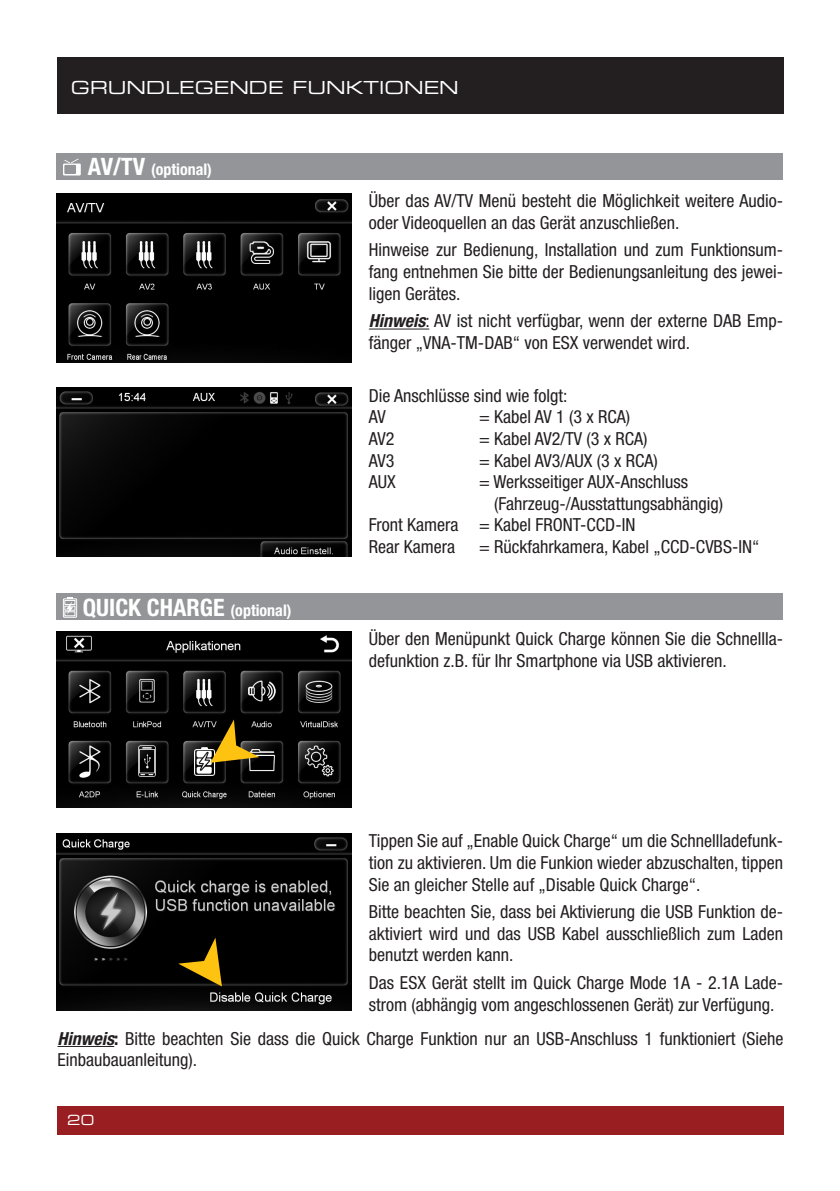
<style>
.page{position:relative;width:840px;height:1191px;background:#fff}
.page>*{position:absolute;margin:0;border:0;box-sizing:border-box;transform-origin:0 0}
.t1{font:700 condensed 24px "Helvetica Neue";color:#fff}
.t2{font:condensed 18px/21.6px "Helvetica Neue";color:#231f20}
.t3{font:18px "Eurostile Extended Two";color:#fff}
.t4{font:700 condensed 16px "Helvetica Neue";color:#fff}
.t5{font:14px "Eurostile Extended Two";color:#fff}
.s1{font-size:24px}
.s2{font-size:16px}
.s3{font-weight:700;font-style:italic}
.s4{font-weight:700}
</style>
<div class="page">
<div style="left:57px;top:1106px;width:725px;height:28px;background:#981e21"></div>
<div style="left:57px;top:57px;width:725px;height:56px;background:#231f20"></div>
<div style="left:57px;top:153px;width:725px;height:27px;background:#939598"></div>
<img style="left:57px;top:193px;width:294px;height:169px">
<img style="left:57px;top:387px;width:294px;height:169px">
<svg style="left:63px;top:158px;width:18px;height:17px"></svg>
<hr style="left:369px;top:328px;width:60px;height:1px;background:#231f20">
<div style="left:57px;top:593px;width:725px;height:27px;background:#939598"></div>
<img style="left:57px;top:631px;width:294px;height:177px">
<svg style="left:210px;top:719px;width:49px;height:44px;background:#634f15"></svg>
<div style="left:63px;top:598px;width:14px;height:19px;border:1px solid #fff"></div>
<svg style="left:64px;top:597px;width:12px;height:19px"></svg>
<hr style="left:57px;top:1046px;width:57px;height:1px;background:#231f20">
<img style="left:57px;top:833px;width:294px;height:177px">
<svg style="left:178px;top:937px;width:44px;height:49px;background:#554106"></svg>
<p class="t3" style="left:71px;top:75px;width:389px">GRUNDLEGENDE FUNKTIONEN</p>
<p class="t4" style="left:88px;top:160px;width:126px"><span class="s1">AV/TV</span> (optional)</p>
<h1 class="t1" style="left:83px;top:593px;width:210px">QUICK CHARGE <span class="s2">(optional)</span></h1>
<p class="t2" style="left:369px;top:190px;width:415px">Über das AV/TV Menü besteht die Möglichkeit weitere Audio&shy;oder Videoquellen an das Gerät anzuschließen.</p>
<p class="t2" style="left:369px;top:239px;width:415px;text-align:justify">Hinweise zur Bedienung, Installation und zum Funktionsum&shy;fang entnehmen Sie bitte der Bedienungsanleitung des jewei&shy;ligen Gerätes.</p>
<p class="t2" style="left:369px;top:310px;width:415px"><span class="s3">Hinweis</span>: AV ist nicht verfügbar, wenn der externe DAB Emp&shy;fänger „VNA-TM-DAB“ von ESX verwendet wird.</p>
<p class="t2" style="left:369px;top:384px;width:200px">Die Anschlüsse sind wie folgt:<br>AV</p>
<p class="t2" style="left:479px;top:406px;width:152px">= Kabel AV 1 (3 x RCA)</p>
<p class="t2" style="left:369px;top:427px;width:27px">AV2</p>
<p class="t2" style="left:479px;top:427px;width:170px">= Kabel AV2/TV (3 x RCA)</p>
<p class="t2" style="left:369px;top:449px;width:27px">AV3</p>
<p class="t2" style="left:479px;top:449px;width:180px">= Kabel AV3/AUX (3 x RCA)</p>
<p class="t2" style="left:369px;top:471px;width:29px">AUX</p>
<p class="t2" style="left:479px;top:471px;width:211px">= Werksseitiger AUX-Anschluss</p>
<p class="t2" style="left:494px;top:492px;width:230px">(Fahrzeug-/Ausstattungsabhängig)</p>
<p class="t2" style="left:369px;top:514px;width:268px">Front Kamera = Kabel FRONT-CCD-IN</p>
<p class="t2" style="left:369px;top:535px;width:88px">Rear Kamera</p>
<p class="t2" style="left:479px;top:535px;width:282px">= Rückfahrkamera, Kabel „CCD-CVBS-IN“</p>
<p class="t2" style="left:369px;top:628px;width:415px">Über den Menüpunkt Quick Charge können Sie die Schnellla&shy;defunktion z.B. für Ihr Smartphone via USB aktivieren.</p>
<p class="t2" style="left:368px;top:830px;width:415px;text-align:justify">Tippen Sie auf „Enable Quick Charge“ um die Schnellladefunk&shy;tion zu aktivieren. Um die Funkion wieder abzuschalten, tippen Sie an gleicher Stelle auf „Disable Quick Charge“.</p>
<p class="t2" style="left:368px;top:901px;width:415px;text-align:justify">Bitte beachten Sie, dass bei Aktivierung die USB Funktion de&shy;aktiviert wird und das USB Kabel ausschließlich zum Laden benutzt werden kann.</p>
<p class="t2" style="left:368px;top:971px;width:415px">Das ESX Gerät stellt im Quick Charge Mode 1A - 2.1A Lade&shy;strom (abhängig vom angeschlossenen Gerät) zur Verfügung.</p>
<p class="t2" style="left:57px;top:1027px;width:727px"><span class="s3">Hinweis</span><span class="s4">:</span> Bitte beachten Sie dass die Quick Charge Funktion nur an USB-Anschluss 1 funktioniert (Siehe<br>Einbaubauanleitung).</p>
<p class="t5" style="left:67px;top:1110px;width:28px">20</p>
</div>
